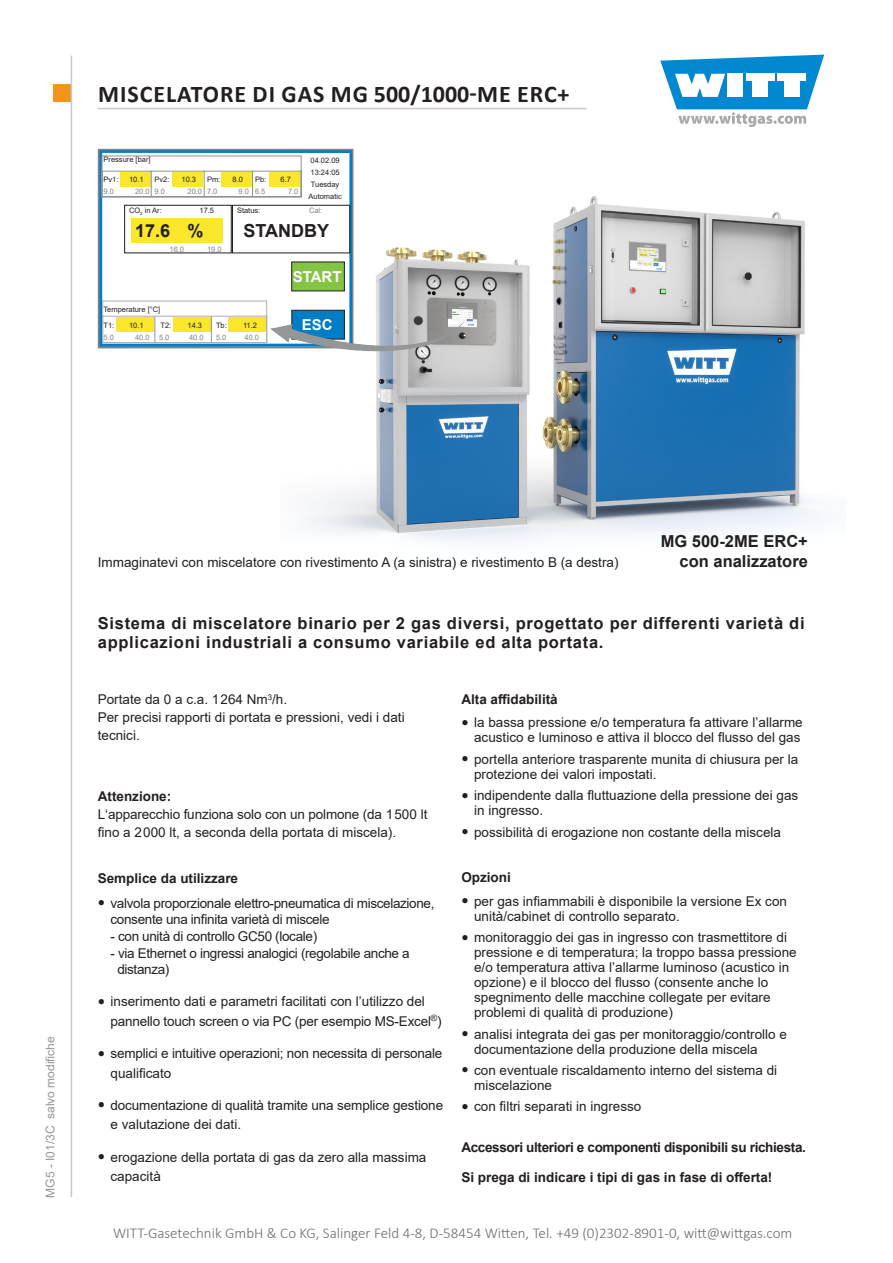
<style>
.page{position:relative;width:893px;height:1263px;background:#fff}
.page>*{position:absolute;margin:0;border:0;box-sizing:border-box;transform-origin:0 0}
.t1{font:700 24px "Calibri";letter-spacing:.04em;color:#231f20}
.t2{font:700 18px "Arial";color:#231f20}
.Einleitungstext{font:700 16.5px/19.8px "Arial";letter-spacing:.045em;color:#231f20}
.Einleitungstext-2{font:700 16.5px "Arial";color:#231f20}
.t3{font:300 15px "Calibri";color:#6b6c6f}
.t4{font:700 15px "Arial";color:#fff}
.Überschrift{font:13.5px/15px "Arial";color:#231f20}
.Überschrift-2{font:13.5px/16.5px "Arial";letter-spacing:-.025em;color:#231f20}
.Überschrift-3{font:700 13.5px "Arial";color:#231f20}
.Überschrift-4{font:700 13.5px "Arial";letter-spacing:-.025em;color:#231f20}
.t5{font:12px "Arial";color:#949698}
.t6{font:7.5px/12px "Arial";color:#231f20;text-align:center}
.t7{font:7.5px "Arial";color:#808285}
.s1{font-weight:700}
.s2{font-family:"Bookman Old Style";font-size:12px}
</style>
<div class="page">
<div style="left:53px;top:85px;width:17px;height:17px;background:#f5941d"></div>
<svg style="left:660px;top:55px;width:164px;height:72px"></svg>
<hr style="left:71px;top:56px;width:1px;height:1141px;background:#c7c9cb">
<hr style="left:98px;top:108px;width:489px;height:1px;background:#c7c9cb">
<img style="left:310px;top:196px;width:522px;height:346px">
<div style="left:98px;top:149px;width:255px;height:199px;border:2px solid #808285"></div>
<svg style="left:101px;top:155px;width:363px;height:197px"></svg>
<h1 class="t1" style="left:98px;top:77px;width:473px">MISCELATORE DI GAS MG 500/1000-ME ERC+</h1>
<p class="t6" style="left:104px;top:154px;width:49px">Pressure [bar]</p>
<p class="t6" style="left:104px;top:173px;width:17px">Pv1:</p>
<p class="t6" style="left:129px;top:173px;width:16px">10.1</p>
<p class="t6" style="left:155px;top:173px;width:17px">Pv2:</p>
<p class="t6" style="left:182px;top:173px;width:16px">10.3</p>
<p class="t6" style="left:207px;top:173px;width:15px">Pm:</p>
<p class="t6" style="left:233px;top:173px;width:12px">8.0</p>
<p class="t6" style="left:255px;top:173px;width:13px">Pb:</p>
<p class="t6" style="left:281px;top:173px;width:12px">6.7</p>
<p class="t7" style="left:104px;top:186px;width:12px">9.0</p>
<p class="t7" style="left:135px;top:186px;width:31px">20.0 9.0</p>
<p class="t7" style="left:188px;top:186px;width:31px">20.0 7.0</p>
<p class="t7" style="left:239px;top:186px;width:28px">9.0 6.5</p>
<p class="t7" style="left:288px;top:186px;width:12px">7.0</p>
<p class="t6" style="left:129px;top:204px;width:34px">CO<sub>2</sub> in Ar:</p>
<p class="t6" style="left:200px;top:204px;width:16px">17.5</p>
<p class="t6" style="left:237px;top:204px;width:25px">Status:</p>
<p class="t7" style="left:309px;top:205px;width:15px">Cal:</p>
<p class="t2" style="left:135px;top:218px;width:70px">17.6 %</p>
<p class="t2" style="left:244px;top:218px;width:87px">STANDBY</p>
<p class="t7" style="left:170px;top:244px;width:16px">16.0</p>
<p class="t7" style="left:207px;top:244px;width:16px">19.0</p>
<p class="t6" style="left:308px;top:154px;width:35px">04.02.09<br>13:24:05<br>Tuesday<br>Automatic</p>
<p class="t6" style="left:104px;top:303px;width:58px">Temperature [°C]</p>
<p class="t6" style="left:104px;top:320px;width:12px">T1:</p>
<p class="t6" style="left:129px;top:320px;width:16px">10.1</p>
<p class="t6" style="left:161px;top:320px;width:12px">T2:</p>
<p class="t6" style="left:188px;top:320px;width:16px">14.3</p>
<p class="t6" style="left:216px;top:320px;width:12px">Tb:</p>
<p class="t6" style="left:243px;top:320px;width:16px">11.2</p>
<p class="t7" style="left:104px;top:332px;width:12px">5.0</p>
<p class="t7" style="left:135px;top:332px;width:16px">40.0</p>
<p class="t7" style="left:159px;top:332px;width:12px">5.0</p>
<p class="t7" style="left:189px;top:332px;width:16px">40.0</p>
<p class="t7" style="left:216px;top:332px;width:12px">5.0</p>
<p class="t7" style="left:245px;top:332px;width:16px">40.0</p>
<p class="t4" style="left:293px;top:266px;width:50px">START</p>
<p class="t4" style="left:302px;top:314px;width:32px">ESC</p>
<p class="t5" style="left:42px;top:1197px;width:163px;rotate:-90deg">MG5 - I01/3C salvo modifiche</p>
<p class="Einleitungstext-2" style="left:661px;top:529px;width:149px">MG 500-2ME ERC+</p>
<p class="Überschrift" style="left:98px;top:554px;width:522px">Immaginatevi con miscelatore con rivestimento A (a sinistra) e rivestimento B (a destra)</p>
<p class="Einleitungstext-2" style="left:680px;top:549px;width:130px">con analizzatore</p>
<p class="Einleitungstext" style="left:98px;top:613px;width:708px">Sistema di miscelatore binario per 2 gas diversi, progettato per differenti varietà di applicazioni industriali a consumo variabile ed alta portata.</p>
<p class="Überschrift" style="left:98px;top:690px;width:308px;line-height:18px">Portate da 0 a c.a. 1264 Nm<sup>3</sup>/h.<br>Per precisi rapporti di portata e pressioni, vedi i dati tecnici.</p>
<p class="Überschrift" style="left:98px;top:787px;width:331px;line-height:18px"><span class="s1">Attenzione:<br></span>L‘apparecchio funziona solo con un polmone (da 1500 lt fino a 2000 lt, a seconda della portata di miscela).</p>
<p class="Überschrift-3" style="left:98px;top:869px;width:142px">Semplice da utilizzare</p>
<p class="Überschrift-2" style="left:111px;top:895px;width:325px;text-indent:-13px"><span class="s2">●</span> valvola proporzionale elettro-pneumatica di miscelazione, consente una infinita varietà di miscele</p>
<p class="Überschrift-2" style="left:111px;top:928px;width:208px">- con unità di controllo GC50 (locale)</p>
<p class="Überschrift-2" style="left:117px;top:944px;width:294px;text-indent:-7px">- via Ethernet o ingressi analogici (regolabile anche a distanza)</p>
<p class="Überschrift" style="left:111px;top:992px;width:333px;line-height:19.5px;text-indent:-13px"><span class="s2">●</span> inserimento dati e parametri facilitati con l’utilizzo del pannello touch screen o via PC (per esempio MS-Excel<sup>®</sup>)</p>
<p class="Überschrift" style="left:111px;top:1043px;width:333px;line-height:19.5px;text-indent:-13px"><span class="s2">●</span> semplici e intuitive operazioni; non necessita di personale qualificato</p>
<p class="Überschrift" style="left:111px;top:1095px;width:334px;line-height:19.5px;text-indent:-13px"><span class="s2">●</span> documentazione di qualità tramite una semplice gestione e valutazione dei dati.</p>
<p class="Überschrift" style="left:111px;top:1147px;width:317px;line-height:19.5px;text-indent:-13px"><span class="s2">●</span> erogazione della portata di gas da zero alla massima capacità</p>
<p class="Überschrift-3" style="left:461px;top:690px;width:98px">Alta affidabilità</p>
<p class="Überschrift" style="left:461px;top:715px;width:343px;text-align:right"><span class="s2">●</span> la bassa pressione e/o temperatura fa attivare l’allarme acustico e luminoso e attiva il blocco del flusso del gas</p>
<p class="Überschrift" style="left:474px;top:751px;width:326px;text-indent:-13px"><span class="s2">●</span> portella anteriore trasparente munita di chiusura per la protezione dei valori impostati.</p>
<p class="Überschrift" style="left:474px;top:788px;width:326px;text-indent:-13px"><span class="s2">●</span> indipendente dalla fluttuazione della pressione dei gas in ingresso.</p>
<p class="Überschrift" style="left:461px;top:824px;width:321px"><span class="s2">●</span> possibilità di erogazione non costante della miscela</p>
<p class="Überschrift-3" style="left:461px;top:868px;width:51px">Opzioni</p>
<p class="Überschrift" style="left:474px;top:893px;width:314px;text-indent:-13px"><span class="s2">●</span> per gas infiammabili è disponibile la versione Ex con unità/cabinet di controllo separato.</p>
<p class="Überschrift" style="left:474px;top:930px;width:324px;text-indent:-13px"><span class="s2">●</span> monitoraggio dei gas in ingresso con trasmettitore di pressione e di temperatura; la troppo bassa pressione e/o temperatura attiva l’allarme luminoso (acustico in opzione) e il blocco del flusso (consente anche lo spegnimento delle macchine collegate per evitare problemi di qualità di produzione)</p>
<p class="Überschrift" style="left:474px;top:1026px;width:314px;text-indent:-13px"><span class="s2">●</span> analisi integrata dei gas per monitoraggio/controllo e documentazione della produzione della miscela</p>
<p class="Überschrift" style="left:474px;top:1062px;width:305px;text-indent:-13px"><span class="s2">●</span> con eventuale riscaldamento interno del sistema di miscelazione</p>
<p class="Überschrift" style="left:461px;top:1099px;width:182px"><span class="s2">●</span> con filtri separati in ingresso</p>
<p class="Überschrift-4" style="left:461px;top:1137px;width:346px">Accessori ulteriori e componenti disponibili su richiesta.</p>
<p class="Überschrift-3" style="left:461px;top:1167px;width:313px">Si prega di indicare i tipi di gas in fase di offerta!</p>
<p class="t3" style="left:113px;top:1224px;width:681px">WITT-Gasetechnik GmbH &amp; Co KG, Salinger Feld 4-8, D-58454 Witten, Tel. +49 (0)2302-8901-0, witt@wittgas.com</p>
</div>
